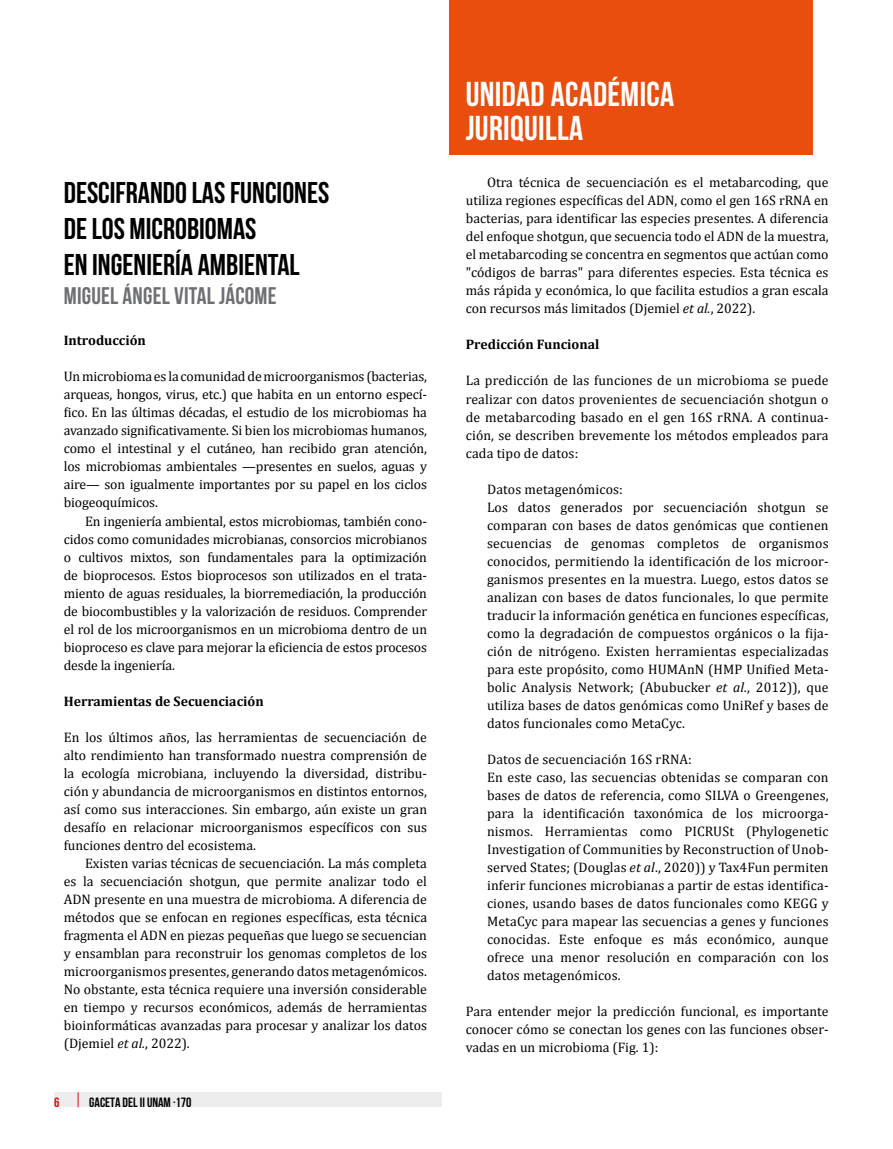
<style>
.page{position:relative;width:893px;height:1149px;background:#fff}
.page>*{position:absolute;margin:0;border:0;box-sizing:border-box;transform-origin:0 0}
.t1{font:700 34.5px/34.5px "Bebas Neue";letter-spacing:.01em;color:#fff}
.t2{font:700 30px/36px "Bebas Neue";color:#000}
.t3{font:700 24px "Bebas Neue";letter-spacing:.01em;color:#6e6f72}
.t4{font:13.8px/18px "Cambria";letter-spacing:.01em;color:#000;text-align:justify}
.t5{font:700 13.8px "Cambria";color:#000}
.t6{font:700 13.5px "Bebas Neue";color:#000}
.t7{font:700 13.5px "Bebas Neue";color:#dc0c15}
.s1{font-style:italic}
</style>
<div class="page">
<div style="left:54px;top:1092px;width:388px;height:14px;background:#ededed"></div>
<div style="left:450px;top:0;width:363px;height:154px;background:#e94e0f"></div>
<h2 class="t2" style="left:64px;top:174px;width:267px">DESCIFRANDO LAS FUNCIONES<br>DE LOS MICROBIOMAS<br>EN INGENIERÍA AMBIENTAL</h2>
<h3 class="t3" style="left:64px;top:282px;width:214px">MIGUEL ÁNGEL VITAL JÁCOME</h3>
<p class="t5" style="left:64px;top:331px;width:84px">Introducción</p>
<p class="t4" style="left:64px;top:367px;width:365px">Un microbioma es la comunidad de microorganismos (bacterias, arqueas, hongos, virus, etc.) que habita en un entorno especí&shy;fico. En las últimas décadas, el estudio de los microbiomas ha avanzado significativamente. Si bien los microbiomas humanos, como el intestinal y el cutáneo, han recibido gran atención, los microbiomas ambientales —presentes en suelos, aguas y aire— son igualmente importantes por su papel en los ciclos biogeoquímicos.</p>
<p class="t4" style="left:64px;top:511px;width:365px;text-indent:21px">En ingeniería ambiental, estos microbiomas, también cono&shy;cidos como comunidades microbianas, consorcios microbianos o cultivos mixtos, son fundamentales para la optimización de bioprocesos. Estos bioprocesos son utilizados en el trata&shy;miento de aguas residuales, la biorremediación, la producción de biocombustibles y la valorización de residuos. Comprender el rol de los microorganismos en un microbioma dentro de un bioproceso es clave para mejorar la eficiencia de estos procesos desde la ingeniería.</p>
<p class="t5" style="left:64px;top:691px;width:201px">Herramientas de Secuenciación</p>
<p class="t4" style="left:64px;top:727px;width:365px">En los últimos años, las herramientas de secuenciación de alto rendimiento han transformado nuestra comprensión de la ecología microbiana, incluyendo la diversidad, distribu&shy;ción y abundancia de microorganismos en distintos entornos, así como sus interacciones. Sin embargo, aún existe un gran desafío en relacionar microorganismos específicos con sus funciones dentro del ecosistema.</p>
<p class="t4" style="left:64px;top:853px;width:365px;text-indent:21px">Existen varias técnicas de secuenciación. La más completa es la secuenciación shotgun, que permite analizar todo el ADN presente en una muestra de microbioma. A diferencia de métodos que se enfocan en regiones específicas, esta técnica fragmenta el ADN en piezas pequeñas que luego se secuencian y ensamblan para reconstruir los genomas completos de los microorganismos presentes, generando datos metagenómicos.<br>No obstante, esta técnica requiere una inversión considerable en tiempo y recursos económicos, además de herramientas bioinformáticas avanzadas para procesar y analizar los datos (Djemiel <span class="s1">et al.</span>, 2022).</p>
<p class="t7" style="left:54px;top:1094px;width:7px">6</p>
<p class="t6" style="left:89px;top:1094px;width:104px">GACETA DEL II UNAM ·170</p>
<h1 class="t1" style="left:466px;top:76px;width:210px">UNIDAD ACADÉMICA<br>JURIQUILLA</h1>
<p class="t4" style="left:466px;top:173px;width:364px;text-indent:21px">Otra técnica de secuenciación es el metabarcoding, que utiliza regiones específicas del ADN, como el gen 16S rRNA en bacterias, para identificar las especies presentes. A diferencia del enfoque shotgun, que secuencia todo el ADN de la muestra, el metabarcoding se concentra en segmentos que actúan como "códigos de barras" para diferentes especies. Esta técnica es más rápida y económica, lo que facilita estudios a gran escala con recursos más limitados (Djemiel <span class="s1">et al.</span>, 2022).</p>
<p class="t5" style="left:466px;top:335px;width:135px">Predicción Funcional</p>
<p class="t4" style="left:466px;top:371px;width:364px">La predicción de las funciones de un microbioma se puede realizar con datos provenientes de secuenciación shotgun o de metabarcoding basado en el gen 16S rRNA. A continua&shy;ción, se describen brevemente los métodos empleados para cada tipo de datos:</p>
<p class="t4" style="left:487px;top:479px;width:343px;text-align:left">Datos metagenómicos:<br>Los datos generados por secuenciación shotgun se comparan con bases de datos genómicas que contienen secuencias de genomas completos de organismos conocidos, permitiendo la identificación de los microor&shy;ganismos presentes en la muestra. Luego, estos datos se analizan con bases de datos funcionales, lo que permite traducir la información genética en funciones específicas, como la degradación de compuestos orgánicos o la fija&shy;ción de nitrógeno. Existen herramientas especializadas para este propósito, como HUMAnN (HMP Unified Meta&shy;bolic Analysis Network; (Abubucker <span class="s1">et al.</span>, 2012)), que utiliza bases de datos genómicas como UniRef y bases de datos funcionales como MetaCyc.</p>
<p class="t4" style="left:487px;top:749px;width:343px;text-align:left">Datos de secuenciación 16S rRNA:<br>En este caso, las secuencias obtenidas se comparan con bases de datos de referencia, como SILVA o Greengenes, para la identificación taxonómica de los microorga&shy;nismos. Herramientas como PICRUSt (Phylogenetic Investigation of Communities by Reconstruction of Unob&shy;served States; (Douglas <span class="s1">et al</span>., 2020)) y Tax4Fun permiten inferir funciones microbianas a partir de estas identifica&shy;ciones, usando bases de datos funcionales como KEGG y MetaCyc para mapear las secuencias a genes y funciones conocidas. Este enfoque es más económico, aunque ofrece una menor resolución en comparación con los datos metagenómicos.</p>
<p class="t4" style="left:466px;top:1001px;width:364px">Para entender mejor la predicción funcional, es importante conocer cómo se conectan los genes con las funciones obser&shy;vadas en un microbioma (Fig. 1):</p>
</div>
